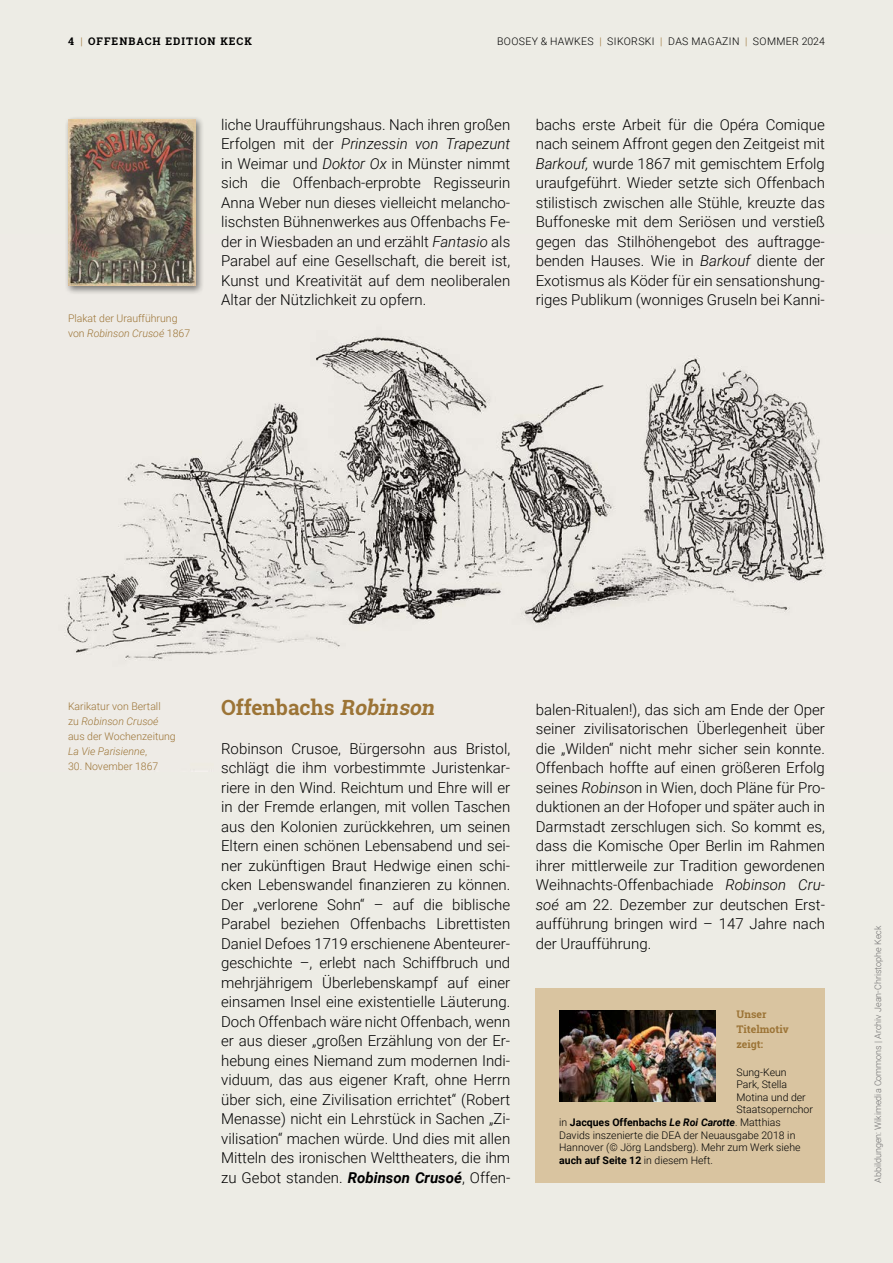
<style>
.page{position:relative;width:893px;height:1263px;background:#edece5}
.page>*{position:absolute;margin:0;border:0;box-sizing:border-box;transform-origin:0 0}
.t1{font:700 21px "Roboto Slab";color:#9c7436}
.t2{font:300 15px/19.5px "Roboto";color:#000;text-align:justify}
.t3{font:300 10.5px "Roboto";color:#000}
.t4{font:300 10.5px/15px "Roboto";color:#9c7436}
.t5{font:700 10.5px "Roboto";color:#000}
.t6{font:300 10.5px "Roboto";letter-spacing:.035em;color:#000}
.t7{font:700 10.5px "Roboto Slab";letter-spacing:.1em;color:#000}
.t8{font:700 10.5px/15px "Roboto Slab";color:#9c7436}
.t9{font:300 9px "Roboto";color:#706f6f}
.s1{font-family:"Roboto";font-weight:300;color:#9c7436}
.s2{color:#9c7436}
.s3{font-style:italic}
.s4{font-weight:700;font-style:italic}
.s5{font-weight:300}
</style>
<div class="page">
<img style="left:65px;top:336px;width:760px;height:325px">
<div style="left:536px;top:988px;width:289px;height:195px;background:#d9c4a0"></div>
<img style="left:559px;top:1010px;width:156px;height:92px">
<div style="left:65px;top:116px;width:140px;height:179px;background:#000;opacity:.5"></div>
<img style="left:68px;top:119px;width:128px;height:167px">
<p class="t7" style="left:68px;top:34px;width:185px">4 <span class="s1">|</span> OFFENBACH EDITION KECK</p>
<p class="t6" style="left:497px;top:34px;width:329px">BOOSEY &amp; HAWKES <span class="s2">|</span> SIKORSKI <span class="s2">|</span> DAS MAGAZIN <span class="s2">|</span> SOMMER 2024</p>
<p class="t4" style="left:68px;top:310px;width:124px">Plakat der Uraufführung von <span class="s3">Robinson Crusoé</span> 1867</p>
<p class="t2" style="left:221px;top:114px;width:291px">liche Uraufführungshaus. Nach ihren großen Erfolgen mit der <span class="s3">Prinzessin von Trapezunt </span>in Weimar und <span class="s3">Doktor Ox</span> in Münster nimmt sich die Offenbach-erprobte Regisseurin Anna Weber nun dieses vielleicht melancho&shy;lischsten Bühnenwerkes aus Offenbachs Fe&shy;der in Wiesbaden an und erzählt <span class="s3">Fantasio</span> als Parabel auf eine Gesellschaft, die bereit ist, Kunst und Kreativität auf dem neoliberalen Altar der Nützlichkeit zu opfern.</p>
<p class="t2" style="left:536px;top:114px;width:291px">bachs erste Arbeit für die Opéra Comique nach seinem Affront gegen den Zeitgeist mit <span class="s3">Barkouf,</span> wurde 1867 mit gemischtem Erfolg uraufgeführt. Wieder setzte sich Offenbach stilistisch zwischen alle Stühle, kreuzte das Buffoneske mit dem Seriösen und verstieß gegen das Stilhöhengebot des auftragge&shy;benden Hauses. Wie in <span class="s3">Barkouf</span> diente der Exotismus als Köder für ein sensationshung&shy;riges Publikum (wonniges Gruseln bei Kanni-</p>
<p class="t4" style="left:68px;top:699px;width:109px">Karikatur von Bertall<br>zu <span class="s3">Robinson Crusoé </span>aus der Wochenzeitung<br><span class="s3">La Vie Parisienne</span>,</p>
<p class="t4" style="left:68px;top:759px;width:92px">30. November 1867</p>
<h1 class="t1" style="left:221px;top:693px;width:220px">Offenbachs <span class="s3">Robinson</span></h1>
<p class="t2" style="left:221px;top:738px;width:291px">Robinson Crusoe, Bürgersohn aus Bristol, schlägt die ihm vorbestimmte Juristenkar&shy;riere in den Wind. Reichtum und Ehre will er in der Fremde erlangen, mit vollen Taschen aus den Kolonien zurückkehren, um seinen Eltern einen schönen Lebensabend und sei&shy;ner zukünftigen Braut Hedwige einen schi&shy;cken Lebenswandel finanzieren zu können.<br>Der „verlorene Sohn“ – auf die biblische Parabel beziehen Offenbachs Librettisten Daniel Defoes 1719 erschienene Abenteurer&shy;geschichte –, erlebt nach Schiffbruch und mehrjährigem Überlebenskampf auf einer einsamen Insel eine existentielle Läuterung.<br>Doch Offenbach wäre nicht Offenbach, wenn er aus dieser „großen Erzählung von der Er&shy;hebung eines Niemand zum modernen Indi&shy;viduum, das aus eigener Kraft, ohne Herrn über sich, eine Zivilisation errichtet“ (Robert Menasse) nicht ein Lehrstück in Sachen „Zi&shy;vilisation“ machen würde. Und dies mit allen Mitteln des ironischen Welttheaters, die ihm zu Gebot standen. <span class="s4">Robinson Crusoé</span>, Offen-</p>
<p class="t2" style="left:536px;top:699px;width:291px">balen-Ritualen!), das sich am Ende der Oper seiner zivilisatorischen Überlegenheit über die „Wilden“ nicht mehr sicher sein konnte.<br>Offenbach hoffte auf einen größeren Erfolg seines <span class="s3">Robinso</span>n in Wien, doch Pläne für Pro&shy;duktionen an der Hofoper und später auch in Darmstadt zerschlugen sich. So kommt es, dass die Komische Oper Berlin im Rahmen ihrer mittlerweile zur Tradition gewordenen Weihnachts-Offenbachiade <span class="s3">Robinson Cru&shy;soé</span> am 22. Dezember zur deutschen Erst&shy;aufführung bringen wird – 147 Jahre nach der Uraufführung.</p>
<p class="t8" style="left:736px;top:1006px;width:54px">Unser<br>Titelmotiv zeigt:</p>
<p class="t3" style="left:736px;top:1064px;width:52px">Sung-Keun</p>
<p class="t3" style="left:736px;top:1077px;width:52px">Park, Stella</p>
<p class="t3" style="left:736px;top:1090px;width:71px">Motina und der</p>
<p class="t3" style="left:736px;top:1102px;width:78px">Staatsopernchor</p>
<p class="t5" style="left:559px;top:1115px;width:223px"><span class="s5">in</span> Jacques Offenbachs <span class="s3">Le Roi Carotte</span><span class="s5">. Matthias</span></p>
<p class="t3" style="left:559px;top:1127px;width:238px">Davids inszenierte die DEA der Neuausgabe 2018 in</p>
<p class="t3" style="left:559px;top:1140px;width:243px">Hannover (© Jörg Landsberg). Mehr zum Werk siehe</p>
<p class="t5" style="left:559px;top:1153px;width:155px">auch auf Seite 12 <span class="s5">in diesem Heft.</span></p>
<p class="t9" style="left:872px;top:1183px;width:259px;rotate:-90deg">Abbildungen: Wikimedia Commons | Archiv Jean-Christophe Keck</p>
</div>
